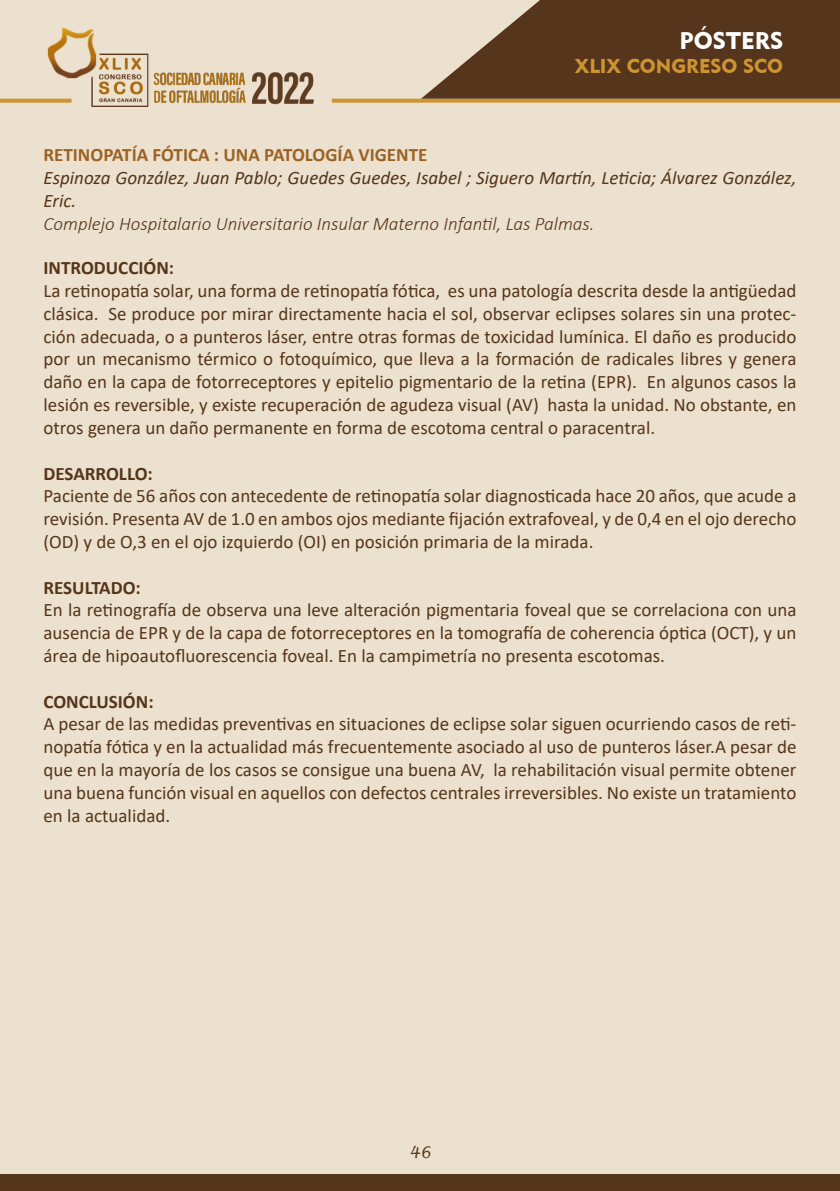
<style>
.page{position:relative;width:840px;height:1191px;background:#fff}
.page>*{position:absolute;margin:0;border:0;box-sizing:border-box;transform-origin:0 0}
.t1{font:24px "Geometric 415 BT Black A";color:#fff}
.t2{font:20px "Geometric 415 BT Black A";color:#ce9431}
.t3{font:19px/22.8px "Calibri";color:#55351b;text-align:justify}
.t4{font:italic 19px/22.8px "Calibri";color:#55351b}
.t5{font:italic 300 19px "Calibri";color:#55351b}
.t6{font:700 19px "Calibri";color:#55351b}
.t7{font:700 19px "Calibri";color:#9c6224}
.t8{font:italic 16px "Lucida Handwriting";color:#55351b}
</style>
<div class="page">
<div style="left:0;top:0;width:839px;height:1191px;background:#ece1ce"></div>
<svg style="left:331px;top:99px;width:508px;height:4px;background:#d09a3d"></svg>
<svg style="left:421px;top:0;width:418px;height:99px;background:#6b4e34"></svg>
<img style="left:36px;top:27px;width:278px;height:80px">
<svg style="left:0;top:99px;width:71px;height:4px"></svg>
<div style="left:0;top:1174px;width:839px;height:17px;background:#55351b"></div>
<p class="t1" style="left:679px;top:26px;width:105px">PÓSTERS</p>
<p class="t2" style="left:574px;top:54px;width:210px">XLIX CONGRESO SCO</p>
<p class="t7" style="left:43px;top:142px;width:385px">RETINOPATÍA FÓTICA : UNA PATOLOGÍA VIGENTE</p>
<p class="t4" style="left:43px;top:166px;width:754px">Espinoza González, Juan Pablo; Guedes Guedes, Isabel ; Siguero Martín, Leticia; Álvarez González,<br>Eric.</p>
<p class="t5" style="left:43px;top:212px;width:552px">Complejo Hospitalario Universitario Insular Materno Infantil, Las Palmas.</p>
<p class="t6" style="left:43px;top:254px;width:132px">INTRODUCCIÓN:</p>
<p class="t3" style="left:43px;top:279px;width:754px">La retinopatía solar, una forma de retinopatía fótica, es una patología descrita desde la antigüedad clásica. Se produce por mirar directamente hacia el sol, observar eclipses solares sin una protec&shy;ción adecuada, o a punteros láser, entre otras formas de toxicidad lumínica. El daño es producido por un mecanismo térmico o fotoquímico, que lleva a la formación de radicales libres y genera daño en la capa de fotorreceptores y epitelio pigmentario de la retina (EPR). En algunos casos la lesión es reversible, y existe recuperación de agudeza visual (AV) hasta la unidad. No obstante, en otros genera un daño permanente en forma de escotoma central o paracentral.</p>
<p class="t6" style="left:43px;top:460px;width:111px">DESARROLLO:</p>
<p class="t3" style="left:43px;top:484px;width:754px">Paciente de 56 años con antecedente de retinopatía solar diagnosticada hace 20 años, que acude a revisión. Presenta AV de 1.0 en ambos ojos mediante fijación extrafoveal, y de 0,4 en el ojo derecho (OD) y de O,3 en el ojo izquierdo (OI) en posición primaria de la mirada.</p>
<p class="t6" style="left:43px;top:574px;width:99px">RESULTADO:</p>
<p class="t3" style="left:43px;top:598px;width:754px">En la retinografía de observa una leve alteración pigmentaria foveal que se correlaciona con una ausencia de EPR y de la capa de fotorreceptores en la tomografía de coherencia óptica (OCT), y un área de hipoautofluorescencia foveal. En la campimetría no presenta escotomas.</p>
<p class="t6" style="left:43px;top:688px;width:111px">CONCLUSIÓN:</p>
<p class="t3" style="left:43px;top:712px;width:754px">A pesar de las medidas preventivas en situaciones de eclipse solar siguen ocurriendo casos de reti&shy;nopatía fótica y en la actualidad más frecuentemente asociado al uso de punteros láser.A pesar de que en la mayoría de los casos se consigue una buena AV, la rehabilitación visual permite obtener una buena función visual en aquellos con defectos centrales irreversibles. No existe un tratamiento en la actualidad.</p>
<p class="t8" style="left:409px;top:1142px;width:23px">46</p>
</div>
